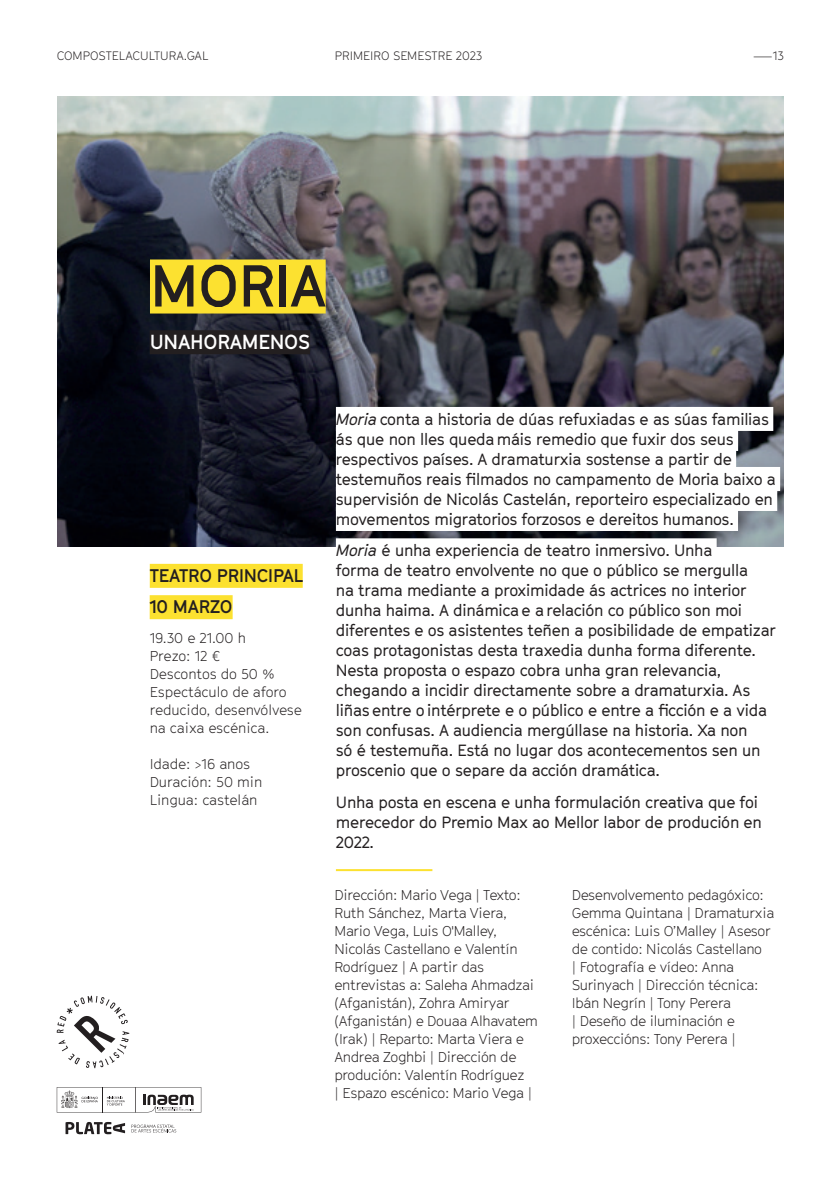
<style>
.page{position:relative;width:840px;height:1191px;background:#fff}
.page>*{position:absolute;margin:0;border:0;box-sizing:border-box;transform-origin:0 0}
._1_titulo_obra{font:700 58px "GT Cinetype";letter-spacing:-.01em;color:#231f20}
._2_compañia{font:700 20px "GT Cinetype";letter-spacing:-.015em;color:#fff}
._3_lugar_e_data{font:700 18px "GT Cinetype";letter-spacing:-.01em;color:#231f20}
._5_txt_obra{font:16px/20px "GT Cinetype";letter-spacing:-.015em;color:#231f20}
._6_ficha_tecnica{font:300 14px/18px "GT Cinetype";letter-spacing:-.02em;color:#231f20}
._4_hora_e_info{font:300 14px/18px "GT Cinetype";color:#231f20}
.t1{font:300 12px "GT Cinetype";color:#231f20}
.s1{font-family:"Replica Std"}
.s2{font-style:italic}
</style>
<div class="page">
<img style="left:57px;top:96px;width:726px;height:451px">
<div style="left:150px;top:259px;width:175px;height:54px;background:#fce130"></div>
<div style="left:150px;top:330px;width:160px;height:24px;background:#231f20"></div>
<div style="left:336px;top:407px;width:436px;height:24px;background:#fff"></div>
<div style="left:336px;top:427px;width:401px;height:24px;background:#fff"></div>
<div style="left:336px;top:447px;width:399px;height:24px;background:#fff"></div>
<div style="left:336px;top:467px;width:443px;height:24px;background:#fff"></div>
<div style="left:336px;top:487px;width:440px;height:24px;background:#fff"></div>
<div style="left:336px;top:507px;width:401px;height:24px;background:#fff"></div>
<div style="left:336px;top:538px;width:380px;height:24px;background:#fff"></div>
<hr style="left:336px;top:869px;width:96px;height:2px;background:#fce130">
<div style="left:150px;top:564px;width:152px;height:24px;background:#fce130"></div>
<div style="left:150px;top:595px;width:82px;height:24px;background:#fce130"></div>
<svg style="left:57px;top:995px;width:72px;height:73px"></svg>
<svg style="left:57px;top:1087px;width:144px;height:25px"></svg>
<svg style="left:65px;top:1122px;width:60px;height:12px"></svg>
<svg style="left:131px;top:1124px;width:45px;height:8px"></svg>
<p class="t1" style="left:57px;top:49px;width:153px">COMPOSTELACULTURA.GAL</p>
<p class="t1" style="left:334px;top:49px;width:149px">PRIMEIRO SEMESTRE 2023</p>
<p class="t1" style="left:752px;top:49px;width:32px"><span class="s1">—</span>13</p>
<p class="_1_titulo_obra" style="left:150px;top:251px;width:178px">MORIA</p>
<p class="_2_compañia" style="left:150px;top:330px;width:162px">UNAHORAMENOS</p>
<p class="_3_lugar_e_data" style="left:150px;top:564px;width:155px">TEATRO PRINCIPAL</p>
<p class="_3_lugar_e_data" style="left:150px;top:596px;width:84px">10 MARZO</p>
<p class="_4_hora_e_info" style="left:150px;top:628px;width:98px">19.30 e 21.00 h</p>
<p class="_4_hora_e_info" style="left:150px;top:646px;width:72px">Prezo: 12 €</p>
<p class="_4_hora_e_info" style="left:150px;top:664px;width:127px">Descontos do 50 %</p>
<p class="_4_hora_e_info" style="left:150px;top:682px;width:154px">Espectáculo de aforo reducido, desenvólvese na caixa escénica.</p>
<p class="_4_hora_e_info" style="left:150px;top:754px;width:102px">Idade: &gt;16 anos</p>
<p class="_4_hora_e_info" style="left:150px;top:772px;width:114px">Duración: 50 min</p>
<p class="_4_hora_e_info" style="left:150px;top:790px;width:109px">Lingua: castelán</p>
<p class="_5_txt_obra" style="left:336px;top:409px;width:441px"><span class="s2">Moria</span> conta a historia de dúas refuxiadas e as súas familias ás que non lles queda máis remedio que fuxir dos seus respectivos países. A dramaturxia sostense a partir de testemuños reais filmados no campamento de Moria baixo a supervisión de Nicolás Castelán, reporteiro especializado en movementos migratorios forzosos e dereitos humanos.</p>
<p class="_5_txt_obra" style="left:336px;top:540px;width:441px"><span class="s2">Moria</span> é unha experiencia de teatro inmersivo. Unha<br>forma de teatro envolvente no que o público se mergulla<br>na trama mediante a proximidade ás actrices no interior dunha haima. A dinámica e a relación co público son moi diferentes e os asistentes teñen a posibilidade de empatizar coas protagonistas desta traxedia dunha forma diferente.<br>Nesta proposta o espazo cobra unha gran relevancia, chegando a incidir directamente sobre a dramaturxia. As liñas entre o intérprete e o público e entre a ficción e a vida son confusas. A audiencia mergúllase na historia. Xa non<br>só é testemuña. Está no lugar dos acontecementos sen un proscenio que o separe da acción dramática.</p>
<p class="_5_txt_obra" style="left:336px;top:791px;width:427px">Unha posta en escena e unha formulación creativa que foi merecedor do Premio Max ao Mellor labor de produción en<br>2022.</p>
<p class="_6_ficha_tecnica" style="left:334px;top:885px;width:205px">Dirección: Mario Vega | Texto:<br>Ruth Sánchez, Marta Viera,<br>Mario Vega, Luis O'Malley,<br>Nicolás Castellano e Valentín<br>Rodríguez | A partir das entrevistas a: Saleha Ahmadzai (Afganistán), Zohra Amiryar (Afganistán) e Douaa Alhavatem (Irak) | Reparto: Marta Viera e<br>Andrea Zoghbi | Dirección de produción: Valentín Rodríguez<br>| Espazo escénico: Mario Vega |</p>
<p class="_6_ficha_tecnica" style="left:571px;top:885px;width:204px">Desenvolvemento pedagóxico:<br>Gemma Quintana | Dramaturxia escénica: Luis O’Malley | Asesor de contido: Nicolás Castellano<br>| Fotografía e vídeo: Anna<br>Surinyach | Dirección técnica:<br>Ibán Negrín | Tony Perera<br>| Deseño de iluminación e proxeccións: Tony Perera |</p>
</div>
